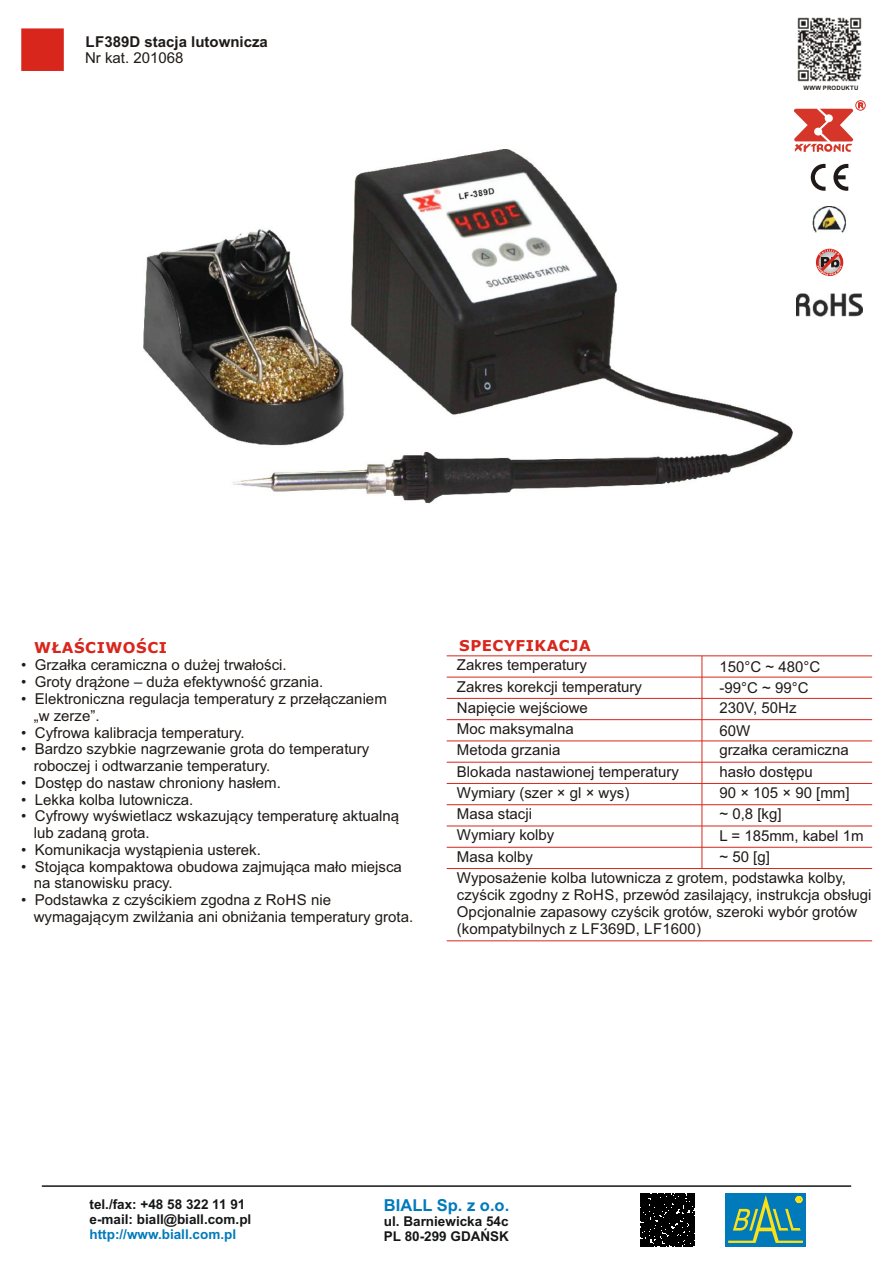
<style>
.page{position:relative;width:893px;height:1262px;background:#fff}
.page>*{position:absolute;margin:0;border:0;box-sizing:border-box;transform-origin:0 0}
.t1{font:700 16.5px "Arial";color:#007abb}
.t2{font:15px/16.8px "Arial";color:#1f1a17}
.t3{font:700 15px "Verdana";letter-spacing:.035em;color:#d9261c}
.t4{font:700 15px "Arial";color:#1f1a17}
.t5{font:700 13.5px/15.1px "Arial";color:#151616}
.t6{font:700 13.5px "Arial";color:#007abb}
.t7{font:7.2px "Arial";color:#d63629}
.t8{font:700 6px "Arial";letter-spacing:.035em;color:#1f1a17}
</style>
<div class="page">
<div style="left:21px;top:28px;width:43px;height:43px;background:#d9261c"></div>
<svg style="left:815px;top:249px;width:28px;height:27px"></svg>
<img style="left:812px;top:206px;width:34px;height:27px">
<img style="left:796px;top:294px;width:66px;height:22px">
<svg style="left:833px;top:164px;width:15px;height:27px"></svg>
<svg style="left:810px;top:164px;width:15px;height:27px"></svg>
<hr style="left:446px;top:825px;width:426px;height:1px;background:#d9261c">
<hr style="left:446px;top:847px;width:426px;height:1px;background:#d9261c">
<hr style="left:446px;top:868px;width:426px;height:1px;background:#d9261c">
<hr style="left:446px;top:940px;width:426px;height:1px;background:#d9261c">
<hr style="left:446px;top:804px;width:426px;height:1px;background:#d9261c">
<hr style="left:446px;top:783px;width:426px;height:1px;background:#d9261c">
<hr style="left:446px;top:762px;width:426px;height:1px;background:#d9261c">
<hr style="left:446px;top:740px;width:426px;height:1px;background:#d9261c">
<hr style="left:446px;top:719px;width:426px;height:1px;background:#d9261c">
<hr style="left:446px;top:698px;width:426px;height:1px;background:#d9261c">
<hr style="left:446px;top:677px;width:426px;height:1px;background:#d9261c">
<hr style="left:446px;top:655px;width:426px;height:1px;background:#d9261c">
<hr style="left:701px;top:656px;width:1px;height:212px;background:#d9261c">
<svg style="left:793px;top:109px;width:60px;height:43px"></svg>
<div style="left:855px;top:100px;width:10px;height:11px;border:1px solid #d63629;border-radius:50%"></div>
<img style="left:143px;top:149px;width:649px;height:354px">
<img style="left:797px;top:17px;width:65px;height:65px">
<hr style="left:42px;top:1185px;width:808px;height:1px;background:#151616">
<div style="left:725px;top:1193px;width:81px;height:54px;background:#007abb"></div>
<svg style="left:728px;top:1195px;width:75px;height:47px"></svg>
<div style="left:641px;top:1193px;width:53px;height:53px;background:#000"></div>
<p class="t4" style="left:85px;top:36px;width:184px">LF389D stacja lutownicza</p>
<p class="t2" style="left:85px;top:51px;width:100px">Nr kat. 201068</p>
<p class="t3" style="left:34px;top:641px;width:134px">WŁAŚCIWOŚCI</p>
<p class="t3" style="left:459px;top:639px;width:133px">SPECYFIKACJA</p>
<p class="t8" style="left:803px;top:86px;width:56px">WWW PRODUKTU</p>
<p class="t7" style="left:858px;top:103px;width:7px">R</p>
<p class="t2" style="left:21px;top:658px;width:267px">• Grzałka ceramiczna o dużej trwałości.</p>
<p class="t2" style="left:21px;top:675px;width:304px">• Groty drążone – duża efektywność grzania.</p>
<p class="t2" style="left:34px;top:691px;width:354px;text-indent:-13px">• Elektroniczna regulacja temperatury z przełączaniem „w zerze”.</p>
<p class="t2" style="left:21px;top:725px;width:225px">• Cyfrowa kalibracja temperatury.</p>
<p class="t2" style="left:34px;top:742px;width:337px;text-indent:-13px">• Bardzo szybkie nagrzewanie grota do temperatury roboczej i odtwarzanie temperatury.</p>
<p class="t2" style="left:21px;top:775px;width:261px">• Dostęp do nastaw chroniony hasłem.</p>
<p class="t2" style="left:21px;top:792px;width:173px">• Lekka kolba lutownicza.</p>
<p class="t2" style="left:34px;top:809px;width:367px;text-indent:-13px">• Cyfrowy wyświetlacz wskazujący temperaturę aktualną lub zadaną grota.</p>
<p class="t2" style="left:21px;top:842px;width:241px">• Komunikacja wystąpienia usterek.</p>
<p class="t2" style="left:34px;top:859px;width:369px;text-indent:-13px">• Stojąca kompaktowa obudowa zajmująca mało miejsca na stanowisku pracy.</p>
<p class="t2" style="left:34px;top:893px;width:381px;text-indent:-13px">• Podstawka z czyścikiem zgodna z RoHS nie wymagającym zwilżania ani obniżania temperatury grota.</p>
<p class="t2" style="left:457px;top:655px;width:223px;line-height:21.3px">Zakres temperatury<br>Zakres korekcji temperatury<br>Napięcie wejściowe<br>Moc maksymalna<br>Metoda grzania<br>Blokada nastawionej temperatury<br>Wymiary (szer × gl × wys)</p>
<p class="t2" style="left:457px;top:825px;width:390px;line-height:21.5px">Wymiary kolby<br>Masa kolby<br>Wyposażenie kolba lutownicza z grotem, podstawka kolby,</p>
<p class="t2" style="left:457px;top:887px;width:416px">czyścik zgodny z RoHS, przewód zasilający, instrukcja obsługi<br>Opcjonalnie zapasowy czyścik grotów, szeroki wybór grotów (kompatybilnych z LF369D, LF1600)</p>
<p class="t2" style="left:719px;top:657px;width:102px;line-height:20.7px">150°C ~ 480°C -99°C ~ 99°C<br>230V, 50Hz</p>
<p class="t2" style="left:719px;top:722px;width:131px;line-height:19.8px">60W<br>grzałka ceramiczna</p>
<p class="t2" style="left:719px;top:762px;width:146px;line-height:21.5px">hasło dostępu<br>90 × 105 × 90 [mm]<br>~ 0,8 [kg]<br>L = 185mm, kabel 1m</p>
<p class="t2" style="left:457px;top:807px;width:77px">Masa stacji</p>
<p class="t2" style="left:719px;top:849px;width:52px">~ 50 [g]</p>
<p class="t5" style="left:89px;top:1197px;width:163px">tel./fax: +48 58 322 11 91 e-mail: biall@biall.com.pl</p>
<p class="t6" style="left:89px;top:1228px;width:148px">http://www.biall.com.pl</p>
<p class="t1" style="left:384px;top:1198px;width:127px">BIALL Sp. z o.o.</p>
<p class="t5" style="left:384px;top:1215px;width:127px">ul. Barniewicka 54c<br>PL 80-299 GDAŃSK</p>
</div>
